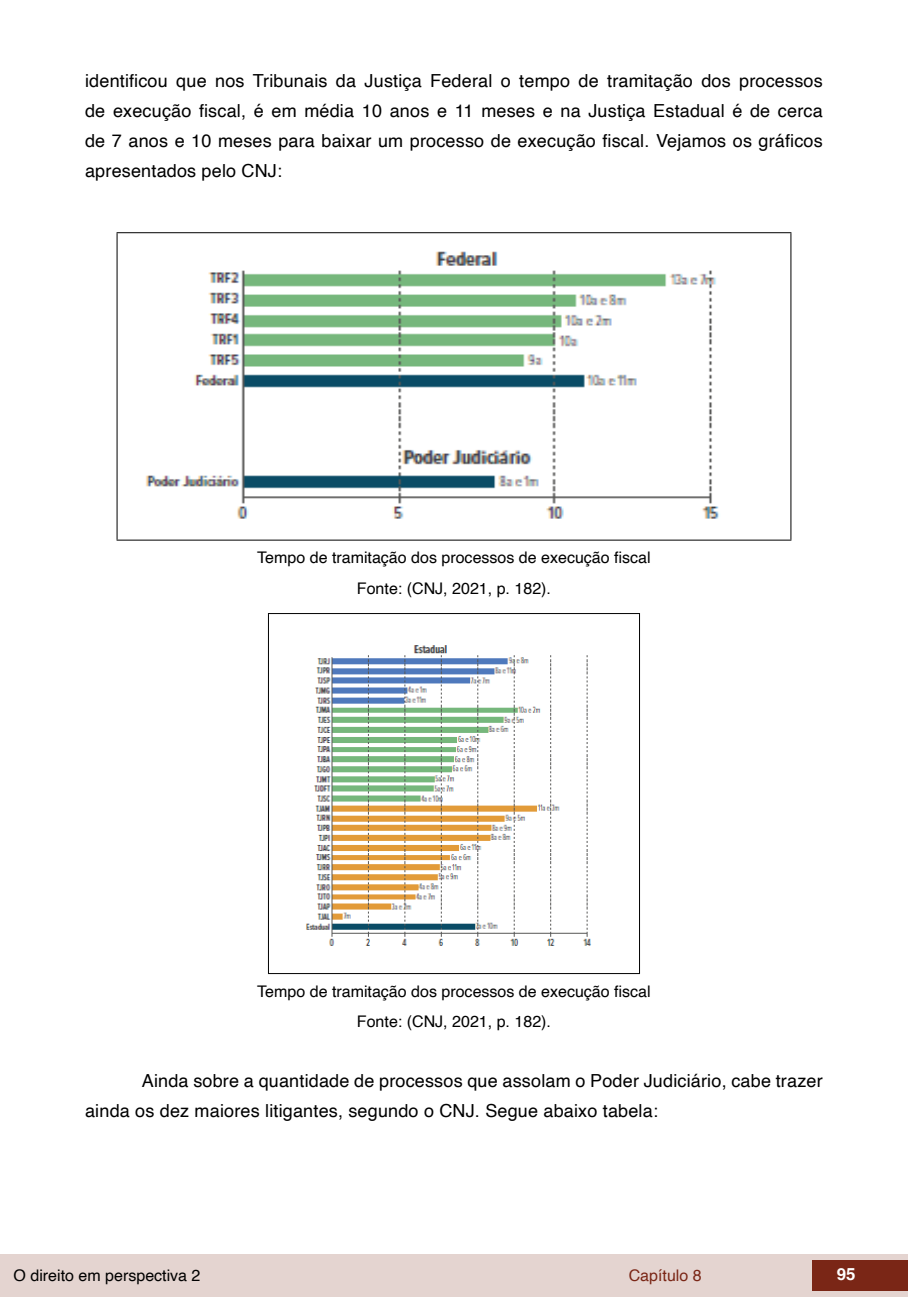
<style>
.page{position:relative;width:908px;height:1304px;background:#fff}
.page>*{position:absolute;margin:0;border:0;box-sizing:border-box;transform-origin:0 0}
.t1{font:18px/30px "Helvetica";letter-spacing:.01em;color:#000;text-align:justify}
.t2{font:700 16.8px "Helvetica";color:#fff}
.t3{font:16px/30.6px "Helvetica";color:#000;text-align:center}
.t4{font:16px "Helvetica";color:#7a2616}
</style>
<div class="page">
<div style="left:0;top:1254px;width:906px;height:43px;background:#e4d4d0"></div>
<div style="left:812px;top:1261px;width:95px;height:30px;background:#7a2616"></div>
<hr style="left:116px;top:232px;width:675px;height:1px;background:#000">
<hr style="left:116px;top:233px;width:1px;height:307px;background:#000">
<hr style="left:790px;top:233px;width:1px;height:307px;background:#000">
<hr style="left:116px;top:540px;width:675px;height:1px;background:#000">
<img style="left:145px;top:251px;width:575px;height:268px">
<hr style="left:268px;top:613px;width:371px;height:1px;background:#000">
<hr style="left:268px;top:614px;width:1px;height:359px;background:#000">
<hr style="left:638px;top:614px;width:1px;height:359px;background:#000">
<hr style="left:268px;top:973px;width:371px;height:1px;background:#000">
<img style="left:306px;top:645px;width:286px;height:301px">
<p class="t1" style="left:85px;top:66px;width:738px">identificou que nos Tribunais da Justiça Federal o tempo de tramitação dos processos de execução fiscal, é em média 10 anos e 11 meses e na Justiça Estadual é de cerca de 7 anos e 10 meses para baixar um processo de execução fiscal. Vejamos os gráficos apresentados pelo CNJ:</p>
<p class="t3" style="left:257px;top:543px;width:395px">Tempo de tramitação dos processos de execução fiscal<br>Fonte: (CNJ, 2021, p. 182).</p>
<p class="t3" style="left:257px;top:976px;width:395px">Tempo de tramitação dos processos de execução fiscal<br>Fonte: (CNJ, 2021, p. 182).</p>
<p class="t1" style="left:85px;top:1066px;width:738px;text-indent:57px">Ainda sobre a quantidade de processos que assolam o Poder Judiciário, cabe trazer ainda os dez maiores litigantes, segundo o CNJ. Segue abaixo tabela:</p>
<p class="t3" style="left:14px;top:1260px;width:188px">O direito em perspectiva 2</p>
<p class="t4" style="left:628px;top:1263px;width:74px">Capítulo 8</p>
<p class="t2" style="left:836px;top:1264px;width:20px">95</p>
</div>
